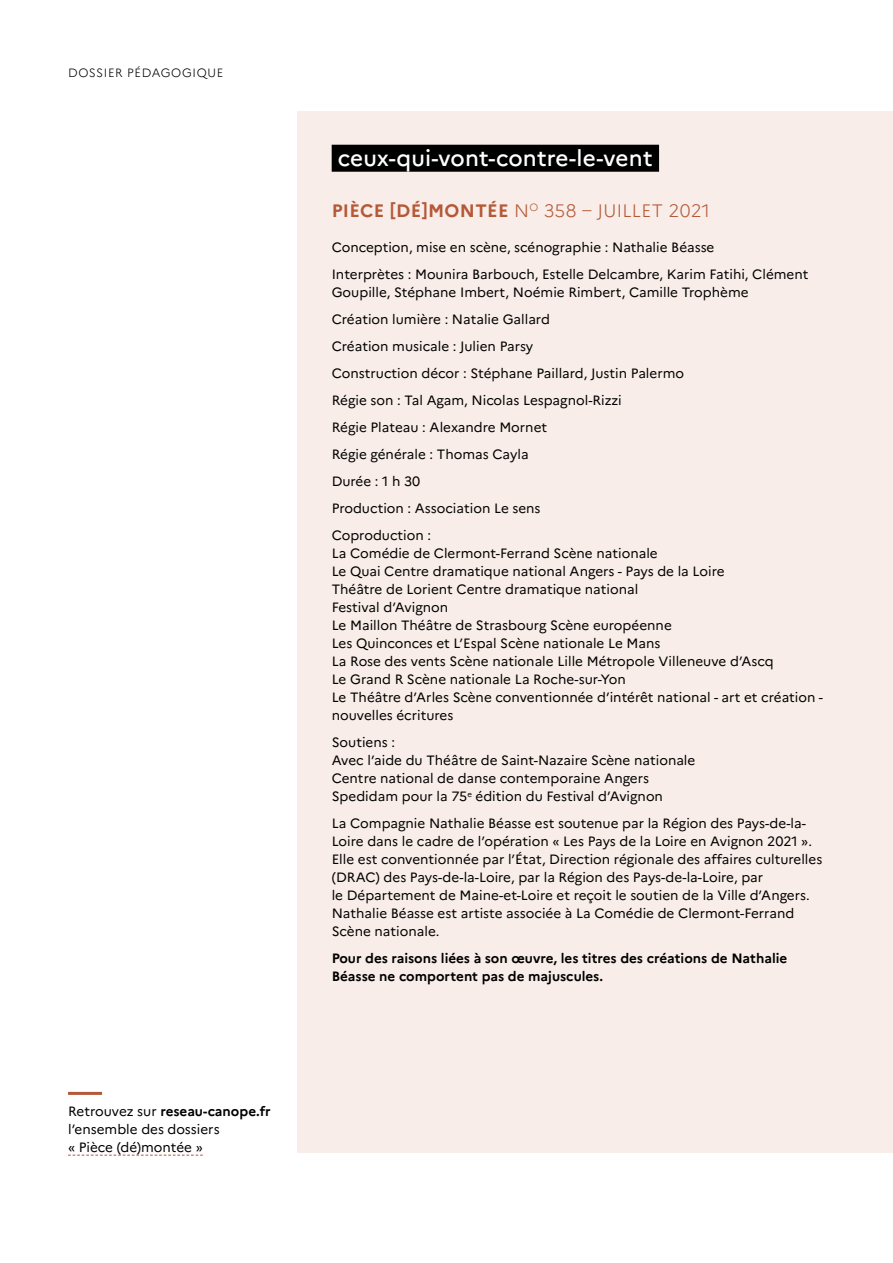
<style>
.page{position:relative;width:893px;height:1263px;background:#fff}
.page>*{position:absolute;margin:0;border:0;box-sizing:border-box;transform-origin:0 0}
.t1{font:500 22.5px "Marianne";letter-spacing:.01em;color:#fff}
.t2{font:300 18px "Marianne";letter-spacing:.02em;color:#b45837}
.Presentation_Texte{font:13.5px/18px "Marianne";color:#000}
.t3{font:700 13.5px/18px "Marianne";color:#000}
.t4{font:300 12px "Marianne";letter-spacing:.05em;color:#000}
.s1{font-weight:700}
</style>
<div class="page">
<hr style="left:68px;top:1092px;width:34px;height:3px;background:#b45837">
<svg style="left:68px;top:1155px;width:135px;height:1px"></svg>
<div style="left:298px;top:111px;width:595px;height:1041px;background:#f8ede8"></div>
<div style="left:332px;top:145px;width:327px;height:27px;background:#000"></div>
<p class="t4" style="left:68px;top:65px;width:157px">DOSSIER PÉDAGOGIQUE</p>
<p class="Presentation_Texte" style="left:68px;top:1102px;width:204px">Retrouvez sur <span class="s1">reseau-canope.fr </span>l’ensemble des dossiers<br>« Pièce (dé)montée »</p>
<h1 class="t1" style="left:338px;top:144px;width:316px">ceux-qui-vont-contre-le-vent</h1>
<h2 class="t2" style="left:332px;top:200px;width:380px"><span class="s1">PIÈCE [DÉ]MONTÉE</span> N<sup>O</sup> 358 – JUILLET 2021</h2>
<p class="Presentation_Texte" style="left:332px;top:234px;width:478px;line-height:27px">Conception, mise en scène, scénographie : Nathalie Béasse<br>Interprètes : Mounira Barbouch, Estelle Delcambre, Karim Fatihi, Clément</p>
<p class="Presentation_Texte" style="left:332px;top:279px;width:418px;line-height:27px">Goupille, Stéphane Imbert, Noémie Rimbert, Camille Trophème Création lumière : Natalie Gallard<br>Création musicale : Julien Parsy<br>Construction décor : Stéphane Paillard, Justin Palermo<br>Régie son : Tal Agam, Nicolas Lespagnol-Rizzi<br>Régie Plateau : Alexandre Mornet<br>Régie générale : Thomas Cayla<br>Durée : 1 h 30<br>Production : Association Le sens<br>Coproduction :</p>
<p class="Presentation_Texte" style="left:332px;top:544px;width:493px">La Comédie de Clermont-Ferrand Scène nationale<br>Le Quai Centre dramatique national Angers - Pays de la Loire<br>Théâtre de Lorient Centre dramatique national<br>Festival d’Avignon<br>Le Maillon Théâtre de Strasbourg Scène européenne<br>Les Quinconces et L’Espal Scène nationale Le Mans<br>La Rose des vents Scène nationale Lille Métropole Villeneuve d’Ascq<br>Le Grand R Scène nationale La Roche-sur-Yon<br>Le Théâtre d’Arles Scène conventionnée d’intérêt national - art et création - nouvelles écritures</p>
<p class="Presentation_Texte" style="left:332px;top:733px;width:365px">Soutiens :<br>Avec l’aide du Théâtre de Saint-Nazaire Scène nationale Centre national de danse contemporaine Angers Spedidam pour la 75<sup>e</sup> édition du Festival d’Avignon</p>
<p class="Presentation_Texte" style="left:332px;top:814px;width:492px">La Compagnie Nathalie Béasse est soutenue par la Région des Pays-de-la-Loire dans le cadre de l’opération « Les Pays de la Loire en Avignon 2021 ».<br>Elle est conventionnée par l’État, Direction régionale des affaires culturelles (DRAC) des Pays-de-la-Loire, par la Région des Pays-de-la-Loire, par<br>le Département de Maine-et-Loire et reçoit le soutien de la Ville d’Angers.<br>Nathalie Béasse est artiste associée à La Comédie de Clermont-Ferrand Scène nationale.</p>
<p class="t3" style="left:332px;top:949px;width:457px">Pour des raisons liées à son œuvre, les titres des créations de Nathalie<br>Béasse ne comportent pas de majuscules.</p>
</div>
